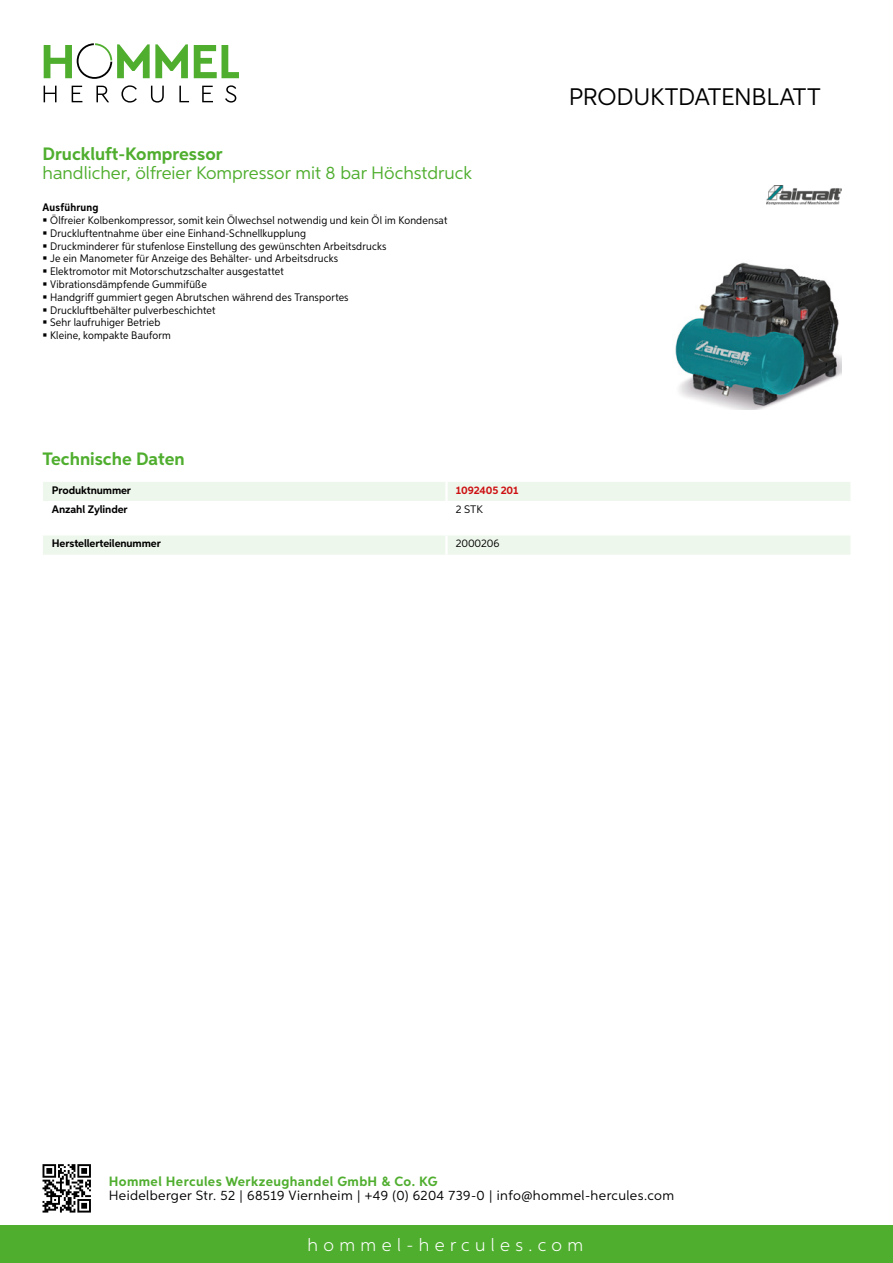
<style>
.page{position:relative;width:893px;height:1263px;background:#fff}
.page>*{position:absolute;margin:0;border:0;box-sizing:border-box;transform-origin:0 0}
.t1{font:24px "Aspira";letter-spacing:-.01em;color:#000}
.t2{font:18px "Aspira";color:#50ae2f}
.t3{font:700 18px "Aspira";color:#50ae2f}
.t4{font:300 18px "Aspira";letter-spacing:.3em;color:#fff}
.t5{font:13.5px "Aspira";letter-spacing:.03em;color:#000}
.t6{font:700 13.5px "Aspira";letter-spacing:.03em;color:#50ae2f}
.t7{font:10.95px/12.8px "Aspira Nar";letter-spacing:.015em;color:#000}
.t8{font:700 10.95px "Aspira";letter-spacing:-.01em;color:#000}
.t9{font:10.95px "Aspira";letter-spacing:-.01em;color:#000}
.t10{font:700 10.95px "Aspira";letter-spacing:-.01em;color:#cd1013}
.t11{font:700 10.95px "Aspira Nar";letter-spacing:.02em;color:#000}
</style>
<div class="page">
<div style="left:0;top:1226px;width:893px;height:37px;background:#50ae2f"></div>
<svg style="left:43px;top:1164px;width:48px;height:48px"></svg>
<svg style="left:194px;top:45px;width:45px;height:33px"></svg>
<svg style="left:44px;top:43px;width:144px;height:36px"></svg>
<svg style="left:44px;top:86px;width:13px;height:16px"></svg>
<svg style="left:72px;top:86px;width:10px;height:16px"></svg>
<svg style="left:96px;top:86px;width:13px;height:16px"></svg>
<svg style="left:121px;top:85px;width:16px;height:18px"></svg>
<svg style="left:151px;top:86px;width:13px;height:17px"></svg>
<svg style="left:179px;top:86px;width:10px;height:16px"></svg>
<svg style="left:202px;top:86px;width:11px;height:16px"></svg>
<svg style="left:225px;top:85px;width:11px;height:18px"></svg>
<div style="left:43px;top:482px;width:807px;height:19px;background:#eef7eb"></div>
<div style="left:43px;top:536px;width:807px;height:19px;background:#eef7eb"></div>
<hr style="left:445px;top:535px;width:3px;height:20px;background:#fff">
<img style="left:675px;top:262px;width:167px;height:147px">
<img style="left:766px;top:185px;width:76px;height:20px">
<h2 class="t3" style="left:43px;top:142px;width:182px">Druckluft-Kompressor</h2>
<h2 class="t2" style="left:43px;top:162px;width:431px">handlicher, ölfreier Kompressor mit 8 bar Höchstdruck</h2>
<p class="t11" style="left:43px;top:201px;width:58px">Ausführung</p>
<p class="t7" style="left:50px;top:214px;width:399px">Ölfreier Kolbenkompressor, somit kein Ölwechsel notwendig und kein Öl im Kondensat Druckluftentnahme über eine Einhand-Schnellkupplung<br>Druckminderer für stufenlose Einstellung des gewünschten Arbeitsdrucks<br>Je ein Manometer für Anzeige des Behälter- und Arbeitsdrucks<br>Elektromotor mit Motorschutzschalter ausgestattet<br>Vibrationsdämpfende Gummifüße<br>Handgriff gummiert gegen Abrutschen während des Transportes<br>Druckluftbehälter pulverbeschichtet<br>Sehr laufruhiger Betrieb<br>Kleine, kompakte Bauform</p>
<h2 class="t3" style="left:43px;top:448px;width:144px">Technische Daten</h2>
<p class="t8" style="left:52px;top:483px;width:81px">Produktnummer</p>
<p class="t10" style="left:456px;top:483px;width:64px">1092405 201</p>
<p class="t8" style="left:52px;top:502px;width:77px">Anzahl Zylinder</p>
<p class="t9" style="left:456px;top:502px;width:22px">2 STK</p>
<p class="t8" style="left:52px;top:537px;width:111px">Herstellerteilenummer</p>
<p class="t9" style="left:456px;top:537px;width:45px">2000206</p>
<h1 class="t1" style="left:569px;top:82px;width:253px">Produktdatenblatt</h1>
<p class="t6" style="left:109px;top:1172px;width:330px">Hommel Hercules Werkzeughandel GmbH &amp; Co. KG</p>
<p class="t5" style="left:109px;top:1187px;width:567px">Heidelberger Str. 52 | 68519 Viernheim | +49 (0) 6204 739-0 | info@hommel-hercules.com</p>
<h2 class="t4" style="left:307px;top:1234px;width:277px">hommel-hercules.com</h2>
</div>
